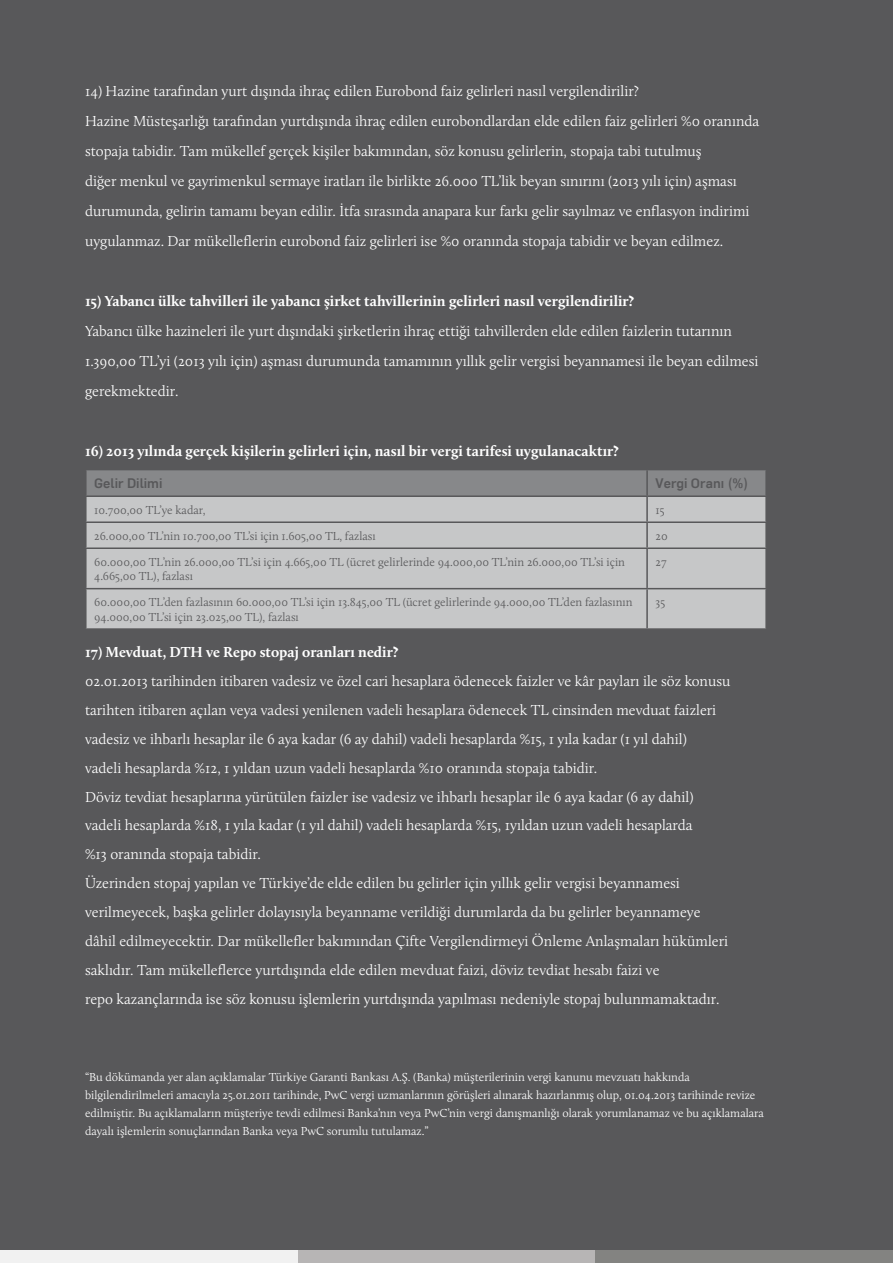
<style>
.page{position:relative;width:893px;height:1263px;background:#58585a}
.page>*{position:absolute;margin:0;border:0;box-sizing:border-box;transform-origin:0 0}
.t1{font:300 15px/29px "Calluna";color:#fff}
.t2{font:700 15px "Calluna";color:#fff}
.t3{font:500 13.5px "Flama";color:#58585a}
.t4{font:300 12px/18px "Calluna";color:#fff}
.t5{font:300 12px/14.4px "Calluna";color:#58585a}
</style>
<div class="page">
<div style="left:0;top:1250px;width:298px;height:13px;background:#f1f1f1"></div>
<div style="left:298px;top:1250px;width:297px;height:13px;background:#b7b5b5"></div>
<div style="left:595px;top:1250px;width:298px;height:13px;background:#838381"></div>
<div style="left:87px;top:470px;width:678px;height:25px;background:#87888a"></div>
<div style="left:87px;top:497px;width:678px;height:131px;background:#c6c7c8"></div>
<hr style="left:646px;top:470px;width:2px;height:25px;background:#58585a">
<hr style="left:646px;top:497px;width:2px;height:24px;background:#58585a">
<hr style="left:85px;top:521px;width:562px;height:2px;background:#58585a">
<hr style="left:647px;top:521px;width:120px;height:2px;background:#58585a">
<hr style="left:646px;top:523px;width:2px;height:24px;background:#58585a">
<hr style="left:85px;top:547px;width:562px;height:2px;background:#58585a">
<hr style="left:647px;top:547px;width:120px;height:2px;background:#58585a">
<hr style="left:646px;top:549px;width:2px;height:39px;background:#58585a">
<hr style="left:85px;top:588px;width:562px;height:1px;background:#58585a">
<hr style="left:647px;top:588px;width:120px;height:1px;background:#58585a">
<hr style="left:646px;top:589px;width:2px;height:39px;background:#58585a">
<p class="t1" style="left:85px;top:76px;width:676px;line-height:30px">14) Hazine tarafından yurt dışında ihraç edilen Eurobond faiz gelirleri nasıl vergilendirilir?<br>Hazine Müsteşarlığı tarafından yurtdışında ihraç edilen eurobondlardan elde edilen faiz gelirleri %0 oranında stopaja tabidir. Tam mükellef gerçek kişiler bakımından, söz konusu gelirlerin, stopaja tabi tutulmuş<br>diğer menkul ve gayrimenkul sermaye iratları ile birlikte 26.000 TL’lik beyan sınırını (2013 yılı için) aşması durumunda, gelirin tamamı beyan edilir. İtfa sırasında anapara kur farkı gelir sayılmaz ve enflasyon indirimi uygulanmaz. Dar mükelleflerin eurobond faiz gelirleri ise %0 oranında stopaja tabidir ve beyan edilmez.</p>
<p class="t2" style="left:85px;top:292px;width:551px">15) Yabancı ülke tahvilleri ile yabancı şirket tahvillerinin gelirleri nasıl vergilendirilir?</p>
<p class="t1" style="left:85px;top:316px;width:675px;line-height:30px">Yabancı ülke hazineleri ile yurt dışındaki şirketlerin ihraç ettiği tahvillerden elde edilen faizlerin tutarının<br>1.390,00 TL’yi (2013 yılı için) aşması durumunda tamamının yıllık gelir vergisi beyannamesi ile beyan edilmesi gerekmektedir.</p>
<p class="t2" style="left:85px;top:442px;width:535px">16) 2013 yılında gerçek kişilerin gelirleri için, nasıl bir vergi tarifesi uygulanacaktır?</p>
<p class="t3" style="left:94px;top:475px;width:70px">Gelir Dilimi</p>
<p class="t3" style="left:656px;top:475px;width:95px">Vergi Oranı (%)</p>
<p class="t5" style="left:94px;top:502px;width:113px">10.700,00 TL’ye kadar,</p>
<p class="t5" style="left:656px;top:502px;width:11px">15</p>
<p class="t5" style="left:94px;top:528px;width:283px">26.000,00 TL’nin 10.700,00 TL’si için 1.605,00 TL, fazlası</p>
<p class="t5" style="left:656px;top:528px;width:14px">20</p>
<p class="t5" style="left:94px;top:554px;width:532px">60.000,00 TL’nin 26.000,00 TL’si için 4.665,00 TL (ücret gelirlerinde 94.000,00 TL’nin 26.000,00 TL’si için<br>4.665,00 TL), fazlası</p>
<p class="t5" style="left:656px;top:554px;width:13px">27</p>
<p class="t5" style="left:94px;top:595px;width:540px">60.000,00 TL’den fazlasının 60.000,00 TL’si için 13.845,00 TL (ücret gelirlerinde 94.000,00 TL’den fazlasının<br>94.000,00 TL’si için 23.025,00 TL), fazlası</p>
<p class="t5" style="left:656px;top:595px;width:11px">35</p>
<p class="t2" style="left:85px;top:642px;width:315px">17) Mevduat, DTH ve Repo stopaj oranları nedir?</p>
<p class="t1" style="left:85px;top:666px;width:647px">02.01.2013 tarihinden itibaren vadesiz ve özel cari hesaplara ödenecek faizler ve kâr payları ile söz konusu tarihten itibaren açılan veya vadesi yenilenen vadeli hesaplara ödenecek TL cinsinden mevduat faizleri vadesiz ve ihbarlı hesaplar ile 6 aya kadar (6 ay dahil) vadeli hesaplarda %15, 1 yıla kadar (1 yıl dahil)<br>vadeli hesaplarda %12, 1 yıldan uzun vadeli hesaplarda %10 oranında stopaja tabidir.<br>Döviz tevdiat hesaplarına yürütülen faizler ise vadesiz ve ihbarlı hesaplar ile 6 aya kadar (6 ay dahil) vadeli hesaplarda %18, 1 yıla kadar (1 yıl dahil) vadeli hesaplarda %15, 1yıldan uzun vadeli hesaplarda<br>%13 oranında stopaja tabidir.<br>Üzerinden stopaj yapılan ve Türkiye’de elde edilen bu gelirler için yıllık gelir vergisi beyannamesi verilmeyecek, başka gelirler dolayısıyla beyanname verildiği durumlarda da bu gelirler beyannameye dâhil edilmeyecektir. Dar mükellefler bakımından Çifte Vergilendirmeyi Önleme Anlaşmaları hükümleri saklıdır. Tam mükelleflerce yurtdışında elde edilen mevduat faizi, döviz tevdiat hesabı faizi ve<br>repo kazançlarında ise söz konusu işlemlerin yurtdışında yapılması nedeniyle stopaj bulunmamaktadır.</p>
<p class="t4" style="left:85px;top:1068px;width:680px">“Bu dökümanda yer alan açıklamalar Türkiye Garanti Bankası A.Ş. (Banka) müşterilerinin vergi kanunu mevzuatı hakkında bilgilendirilmeleri amacıyla 25.01.2011 tarihinde, PwC vergi uzmanlarının görüşleri alınarak hazırlanmış olup, 01.04.2013 tarihinde revize edilmiştir. Bu açıklamaların müşteriye tevdi edilmesi Banka’nın veya PwC’nin vergi danışmanlığı olarak yorumlanamaz ve bu açıklamalara dayalı işlemlerin sonuçlarından Banka veya PwC sorumlu tutulamaz.”</p>
</div>
